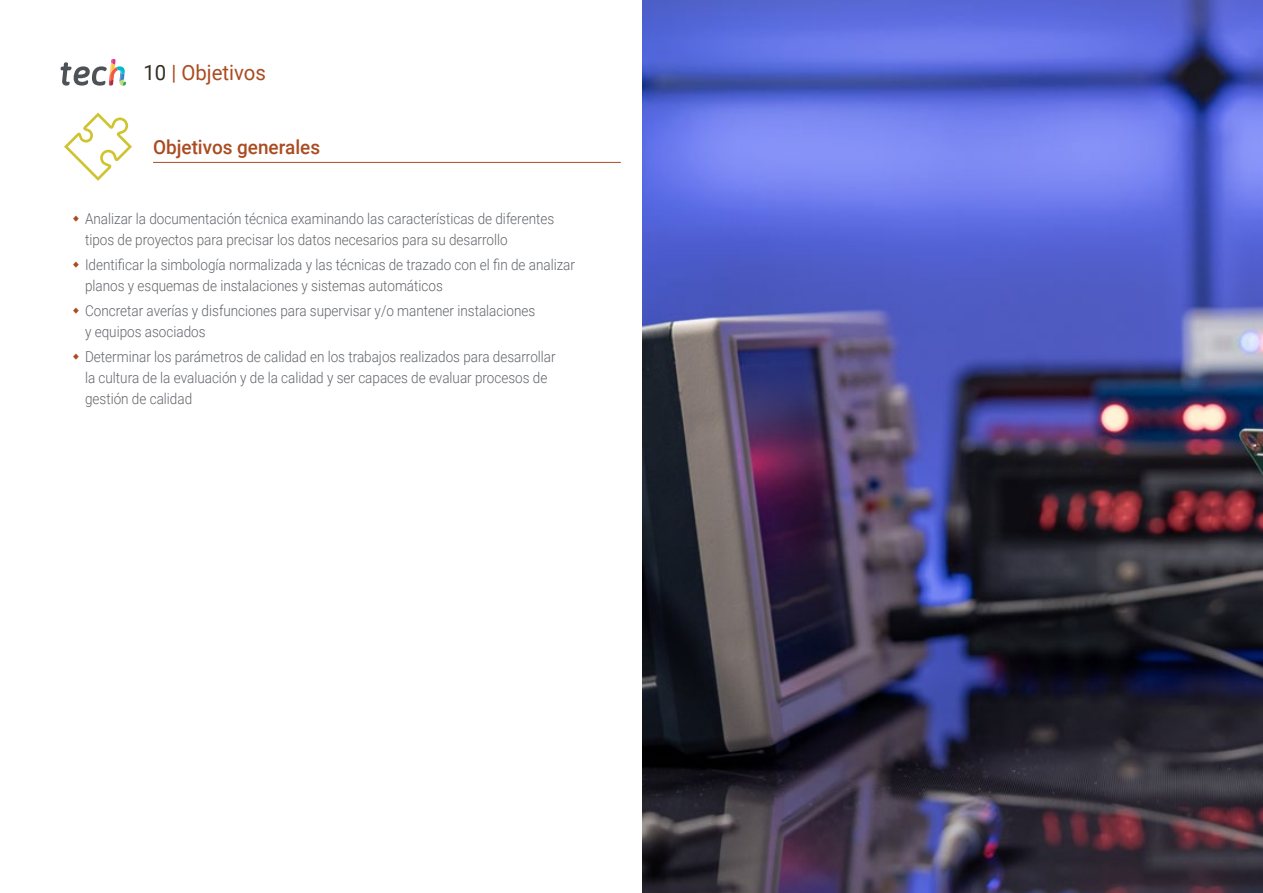
<style>
.page{position:relative;width:1263px;height:893px;background:#fff}
.page>*{position:absolute;margin:0;border:0;box-sizing:border-box;transform-origin:0 0}
.t1{font:21px "Roboto";color:#ab4b21}
.t2{font:500 19.5px "Roboto";color:#ab4b21}
.t3{font:300 15px/21px "Roboto";color:#61646a;scale:.9 1}
.s1{color:#312e20}
</style>
<div class="page">
<svg style="left:64px;top:113px;width:68px;height:68px"></svg>
<svg style="left:61px;top:59px;width:65px;height:27px"></svg>
<hr style="left:153px;top:162px;width:468px;height:1px;background:#ab4b21">
<img style="left:642px;top:0;width:621px;height:893px">
<h1 class="t1" style="left:144px;top:57px;width:124px"><span class="s1">10</span> | Objetivos</h1>
<h2 class="t2" style="left:153px;top:133px;width:169px">Objetivos generales</h2>
<p class="t3" style="left:85px;top:207px;width:523px">Analizar la documentación técnica examinando las características de diferentes tipos de proyectos para precisar los datos necesarios para su desarrollo</p>
<p class="t3" style="left:85px;top:254px;width:546px">Identificar la simbología normalizada y las técnicas de trazado con el fin de analizar planos y esquemas de instalaciones y sistemas automáticos</p>
<p class="t3" style="left:85px;top:300px;width:502px">Concretar averías y disfunciones para supervisar y/o mantener instalaciones y equipos asociados</p>
<p class="t3" style="left:85px;top:346px;width:524px">Determinar los parámetros de calidad en los trabajos realizados para desarrollar la cultura de la evaluación y de la calidad y ser capaces de evaluar procesos de gestión de calidad</p>
</div>
